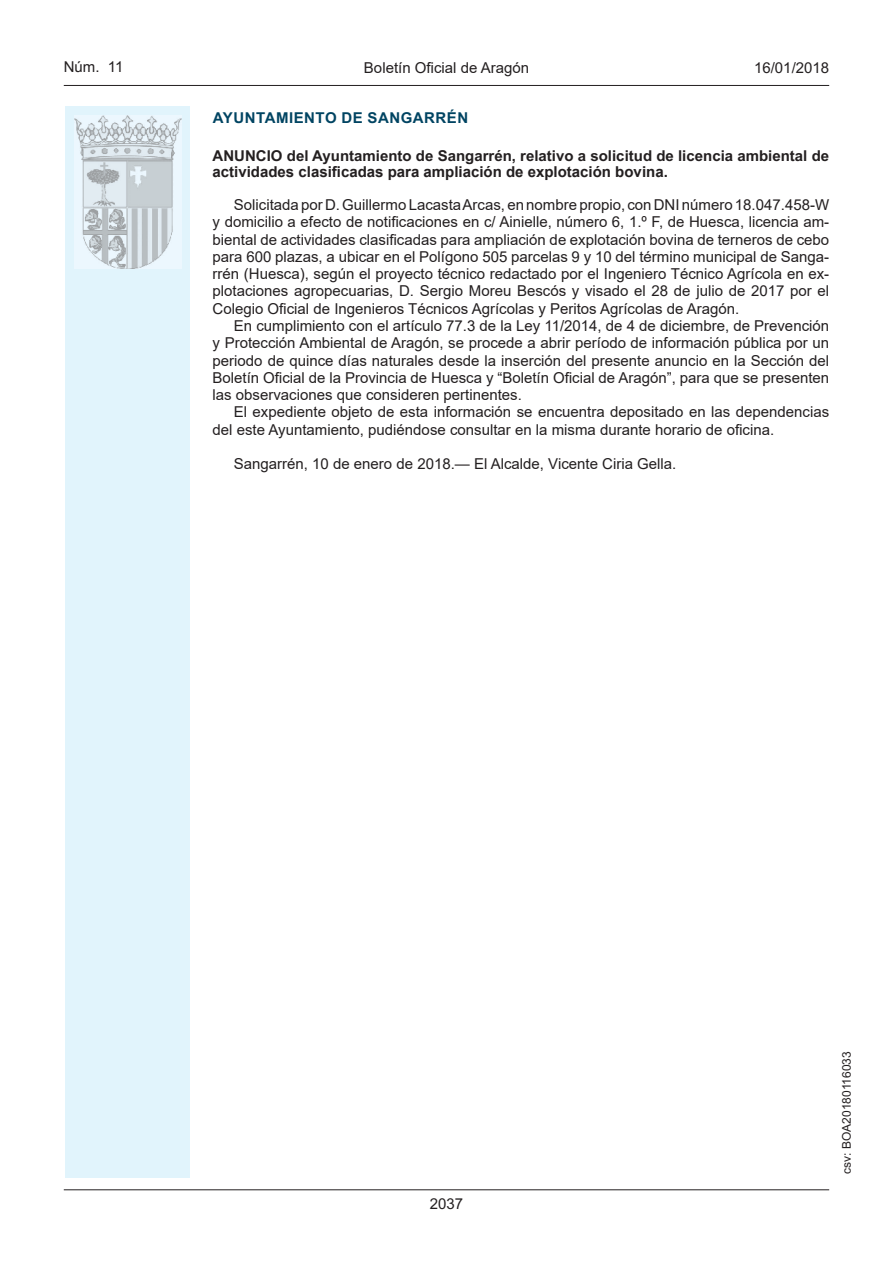
<style>
.page{position:relative;width:893px;height:1263px;background:#fff}
.page>*{position:absolute;margin:0;border:0;box-sizing:border-box;transform-origin:0 0}
.inicio_de_parrafo{font:15px/17.2px "Arial";color:#231f20;text-align:justify}
.Titulo_text{font:15px/16.5px "Arial Bold MT2";color:#231f20}
.emisor_text{font:15px "Arial Bold MT2";letter-spacing:.035em;color:#004462}
.estilo_head-c{font:15px "Arial";color:#231f20}
.estilo_head-d{font:15px "Arial MT2";color:#231f20}
.estilo_head-i{font:15px "Arial MT2";color:#231f20}
.numero_pagina{font:15px "Arial MT2";color:#231f20}
.estilo_head-i-2{font:12px "Arial MT2";color:#231f20}
.s1{font-family:"Arial";font-weight:700}
</style>
<div class="page">
<hr style="left:64px;top:1189px;width:765px;height:1px;background:#231f20">
<hr style="left:64px;top:85px;width:765px;height:1px;background:#231f20">
<div style="left:65px;top:106px;width:125px;height:1072px;background:#e1f4fc"></div>
<img style="left:75px;top:115px;width:106px;height:153px">
<p class="estilo_head-i" style="left:64px;top:57px;width:61px">Núm. 11</p>
<p class="estilo_head-c" style="left:364px;top:57px;width:167px">Boletín Oficial de Aragón</p>
<p class="estilo_head-d" style="left:754px;top:57px;width:77px">16/01/2018</p>
<p class="emisor_text" style="left:213px;top:107px;width:257px">AYUNTAMIENTO DE SANGARRÉN</p>
<p class="Titulo_text" style="left:213px;top:147px;width:618px">ANUNCIO del Ayuntamiento de Sangarrén, relativo a solicitud de licencia ambiental de <span class="s1">actividades clasificadas para ampliación de explotación bovina.</span></p>
<p class="inicio_de_parrafo" style="left:213px;top:196px;width:618px;text-indent:21px">Solicitada por D. Guillermo Lacasta Arcas, en nombre propio, con DNI número 18.047.458-W y domicilio a efecto de notificaciones en c/ Ainielle, número 6, 1.º F, de Huesca, licencia am&shy;biental de actividades clasificadas para ampliación de explotación bovina de terneros de cebo para 600 plazas, a ubicar en el Polígono 505 parcelas 9 y 10 del término municipal de Sanga&shy;rrén (Huesca), según el proyecto técnico redactado por el Ingeniero Técnico Agrícola en ex&shy;plotaciones agropecuarias, D. Sergio Moreu Bescós y visado el 28 de julio de 2017 por el Colegio Oficial de Ingenieros Técnicos Agrícolas y Peritos Agrícolas de Aragón.</p>
<p class="inicio_de_parrafo" style="left:213px;top:317px;width:618px;text-indent:21px">En cumplimiento con el artículo 77.3 de la Ley 11/2014, de 4 de diciembre, de Prevención y Protección Ambiental de Aragón, se procede a abrir período de información pública por un periodo de quince días naturales desde la inserción del presente anuncio en la Sección del Boletín Oficial de la Provincia de Huesca y “Boletín Oficial de Aragón”, para que se presenten las observaciones que consideren pertinentes.</p>
<p class="inicio_de_parrafo" style="left:213px;top:403px;width:618px;text-indent:21px">El expediente objeto de esta información se encuentra depositado en las dependencias del este Ayuntamiento, pudiéndose consultar en la misma durante horario de oficina.</p>
<p class="inicio_de_parrafo" style="left:234px;top:455px;width:444px">Sangarrén, 10 de enero de 2018.— El Alcalde, Vicente Ciria Gella.</p>
<p class="numero_pagina" style="left:430px;top:1193px;width:35px">2037</p>
<p class="estilo_head-i-2" style="left:838px;top:1174px;width:124px;rotate:-90deg">csv: BOA20180116033</p>
</div>
